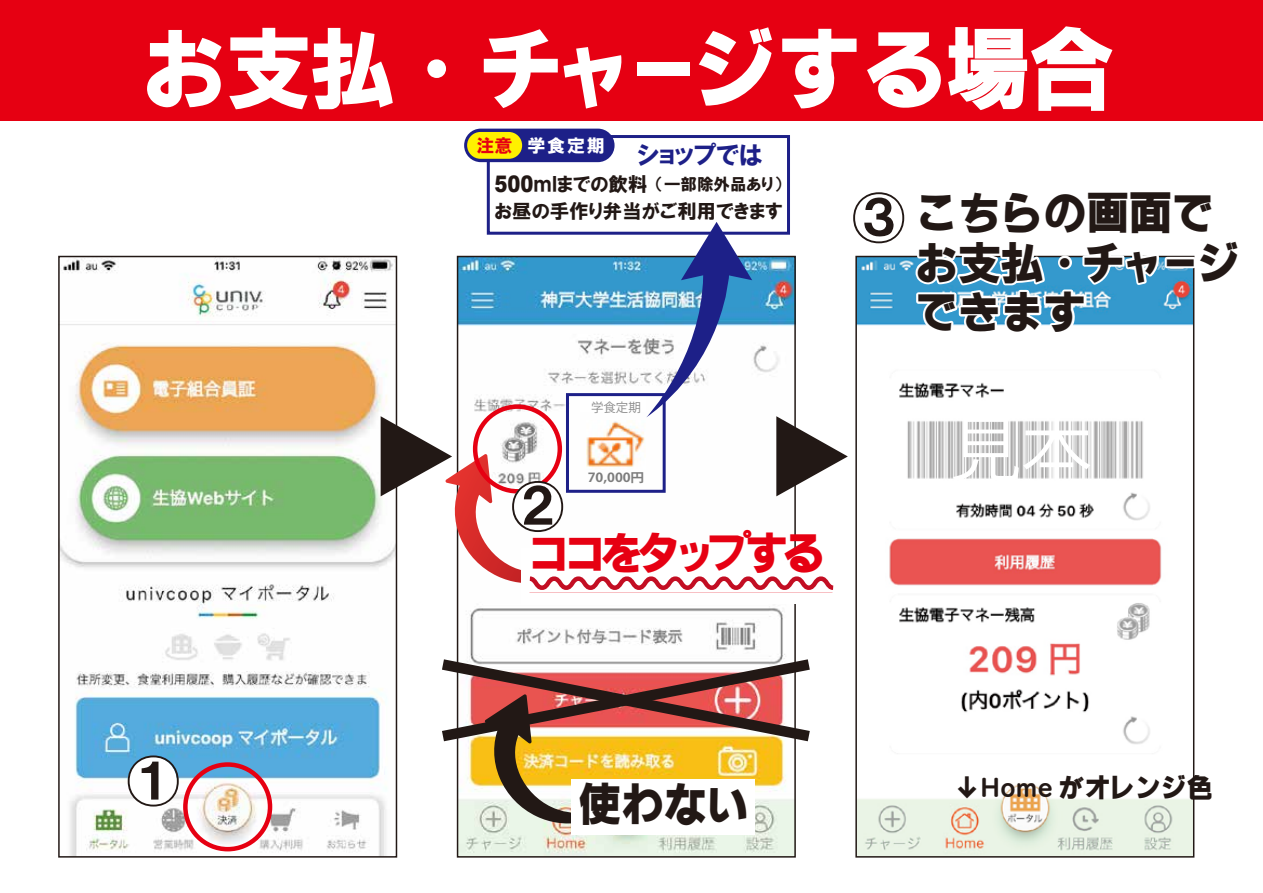
<style>
.page{position:relative;width:1263px;height:893px;background:#fff}
.page>*{position:absolute;margin:0;border:0;box-sizing:border-box;transform-origin:0 0}
.t1{font:88.8px "HGP Soei Kakugothic UB";color:#221815}
.t2{font:84.15px "TA kakugo gf 02";color:#fff}
.t3{font:70.95px "Koz Go Pr 6 N";color:#fff}
.t4{font:54px "HGP Soei Kakugothic UB";color:#221815}
.t5{font:42.75px/49.5px "TA kakugo gf 02";color:#221815}
.t6{font:42.75px "TA kakugo gf 02";letter-spacing:-.15em;color:#e60012}
.t7{font:25.5px "TA kakugo gf 02";color:#221815}
.t8{font:19.5px "HGP Soei Kakugothic UB";color:#221815}
.t9{font:18px "HGP Soei Kakugothic UB";letter-spacing:.1em;color:#fff}
.t10{font:16.5px "HGP Soei Kakugothic UB";color:#221815}
.t11{font:700 12.45px "Koz Go Pro";color:#7d7d7d;scale:1.1 1}
.t12{font:12.45px "Koz Go Pr 6 N";color:#898989}
.s1{color:#e60012}
.s2{font-family:"Arial";font-weight:900;font-size:22.8px}
.s3{font-size:19.5px}
.s4{font-family:"UD Digi Kyokasho NP B"}
</style>
<div class="page">
<img style="left:61px;top:259px;width:333px;height:596px">
<img style="left:460px;top:259px;width:333px;height:596px">
<img style="left:858px;top:259px;width:333px;height:596px">
<div style="left:58px;top:256px;width:339px;height:602px;border:2px solid #221815"></div>
<div style="left:855px;top:256px;width:339px;height:602px;border:2px solid #221815"></div>
<svg style="left:902px;top:415px;width:250px;height:68px"></svg>
<div style="left:522px;top:549px;width:322px;height:55px;background:#fff"></div>
<div style="left:571px;top:779px;width:183px;height:55px;background:#fff"></div>
<div style="left:581px;top:395px;width:65px;height:17px;background:#fff"></div>
<img style="left:586px;top:421px;width:59px;height:33px">
<div style="left:0;top:0;width:1263px;height:120px;background:#e60012"></div>
<div style="left:487px;top:135px;width:303px;height:100px;border:3px solid #1d2088"></div>
<div style="left:473px;top:404px;width:89px;height:89px;border:4px solid #e60012;border-radius:50%"></div>
<div style="left:566px;top:393px;width:100px;height:100px;border:3px solid #1d2088"></div>
<div style="left:464px;top:129px;width:150px;height:33px;background:#1d2088;border-radius:17px"></div>
<div style="left:467px;top:132px;width:55px;height:27px;background:#fff100;border-radius:13px"></div>
<div style="left:128px;top:756px;width:49px;height:49px;background:#fff;border-radius:50%"></div>
<svg style="left:442px;top:652px;width:368px;height:173px"></svg>
<svg style="left:913px;top:255px;width:282px;height:82px"></svg>
<svg style="left:445px;top:454px;width:389px;height:138px"></svg>
<div style="left:183px;top:762px;width:89px;height:89px;border:4px solid #e60012;border-radius:50%"></div>
<svg style="left:646px;top:222px;width:106px;height:195px"></svg>
<h2 class="t2" style="left:142px;top:23px;width:973px">お支払・チャージする場合</h2>
<p class="t4" style="left:126px;top:754px;width:55px">①</p>
<p class="t9" style="left:477px;top:137px;width:130px"><span class="s1">注意</span> 学食定期</p>
<p class="t10" style="left:495px;top:176px;width:288px"><span class="s2">500</span><span class="s3">ｍｌまでの飲料</span>（一部除外品あり）</p>
<p class="t8" style="left:495px;top:201px;width:289px">お昼の手作り弁当がご利用できます</p>
<p class="t4" style="left:852px;top:191px;width:55px">③</p>
<p class="t5" style="left:915px;top:188px;width:326px">こちらの画面でお支払・チャージできます</p>
<p class="t12" style="left:591px;top:400px;width:51px">学食定期</p>
<h1 class="t1" style="left:459px;top:412px;width:90px;rotate:90deg">▲</h1>
<h1 class="t1" style="left:854px;top:412px;width:90px;rotate:90deg">▲</h1>
<p class="t11" style="left:588px;top:469px;width:53px">70,000円</p>
<p class="t4" style="left:511px;top:479px;width:55px">②</p>
<p class="t6" style="left:527px;top:529px;width:299px">ココをタップする</p>
<h3 class="t3" style="left:950px;top:409px;width:143px">見本</h3>
<p class="t5" style="left:578px;top:778px;width:172px">使わない</p>
<p class="t7" style="left:955px;top:773px;width:259px">↓<span class="s4">Home</span> がオレンジ色</p>
</div>
